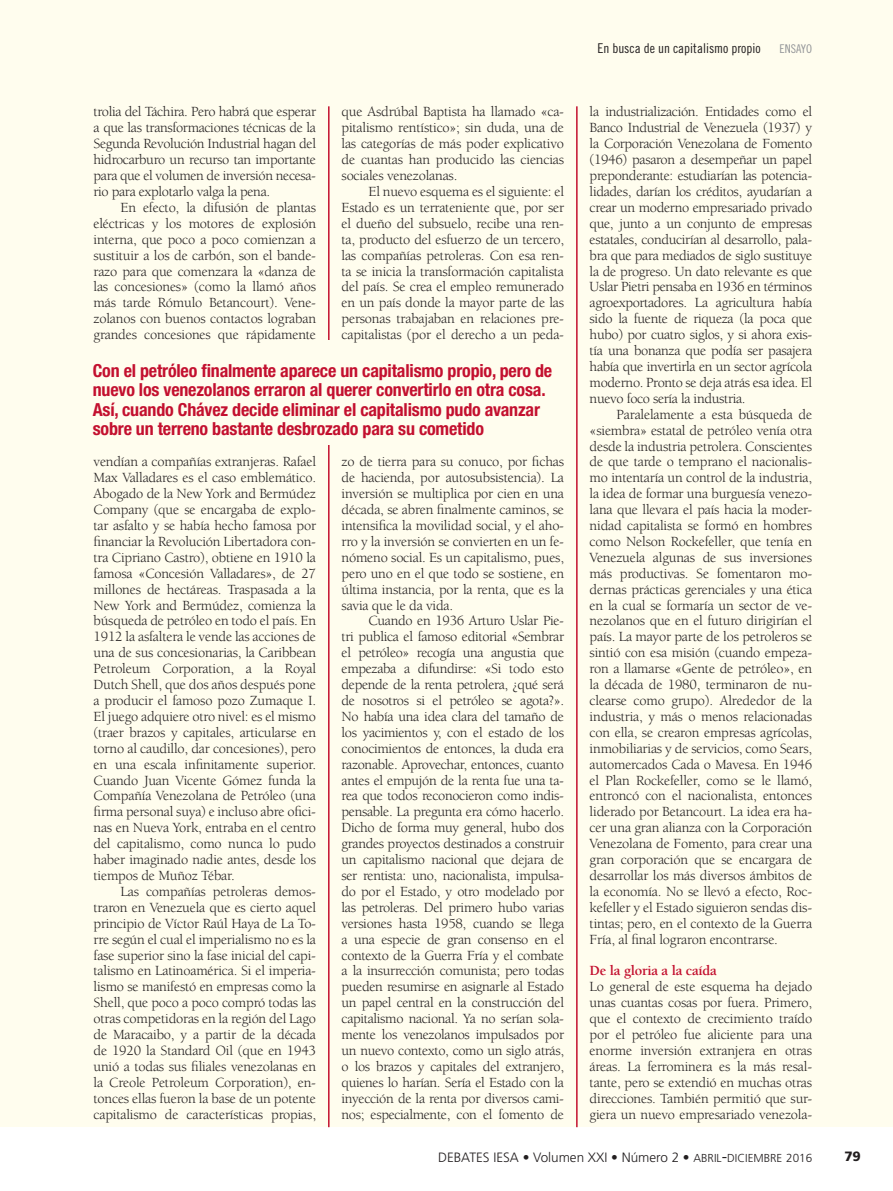
<style>
.page{position:relative;width:893px;height:1191px;background:#fff}
.page>*{position:absolute;margin:0;border:0;box-sizing:border-box;transform-origin:0 0}
.t1{font:700 condensed 18px/19.5px "Helvetica Neue";letter-spacing:-.01em;color:#c3102f}
.t2{font:14.4px/15.9px "Berkeley Std";letter-spacing:-.015em;color:#231f20;text-align:justify}
.Heading_1{font:700 14.4px "Berkeley Std";letter-spacing:-.015em;color:#c3102f}
.t3{font:300 13.5px "Frutiger";color:#231f20}
.t4{font:13.5px "Trade Gothic LT Std Cn 18";color:#231f20}
.t5{font:900 13.5px "Frutiger";color:#231f20}
.t6{font:12px "Trade Gothic LT Std Cn 18";color:#939598}
.s1{font-size:11.55px}
.s2{font-size:16.5px}
.s3{font-size:11.7px}
</style>
<div class="page">
<div style="left:0;top:0;width:893px;height:1127px;background:#fffdee"></div>
<hr style="left:328px;top:106px;width:2px;height:1021px;background:#c3102f">
<hr style="left:576px;top:106px;width:2px;height:1021px;background:#c3102f">
<div style="left:293px;top:340px;width:70px;height:105px;background:#fffdee"></div>
<p class="t2" style="left:94px;top:104px;width:224px">trolia del Táchira. Pero habrá que esperar a que las transformaciones técnicas de la Segunda Revolución Industrial hagan del hidrocarburo un recurso tan importante para que el volumen de inversión necesa&shy;rio para explotarlo valga la pena.</p>
<p class="t2" style="left:94px;top:200px;width:224px;text-indent:27px">En efecto, la difusión de plantas eléctricas y los motores de explosión interna, que poco a poco comienzan a sustituir a los de carbón, son el bande&shy;razo para que comenzara la «danza de las concesiones» (como la llamó años más tarde Rómulo Betancourt). Vene&shy;zolanos con buenos contactos lograban grandes concesiones que rápidamente</p>
<p class="t2" style="left:342px;top:104px;width:224px">que Asdrúbal Baptista ha llamado «ca&shy;pitalismo rentístico»; sin duda, una de las categorías de más poder explicativo de cuantas han producido las ciencias sociales venezolanas.</p>
<p class="t2" style="left:342px;top:184px;width:224px;text-indent:27px">El nuevo esquema es el siguiente: el Estado es un terrateniente que, por ser el dueño del subsuelo, recibe una ren&shy;ta, producto del esfuerzo de un tercero, las compañías petroleras. Con esa ren&shy;ta se inicia la transformación capitalista del país. Se crea el empleo remunerado en un país donde la mayor parte de las personas trabajaban en relaciones pre&shy;capitalistas (por el derecho a un peda-</p>
<p class="t1" style="left:93px;top:360px;width:461px">Con el petróleo finalmente aparece un capitalismo propio, pero de nuevo los venezolanos erraron al querer convertirlo en otra cosa.<br>Así, cuando Chávez decide eliminar el capitalismo pudo avanzar sobre un terreno bastante desbrozado para su cometido</p>
<p class="t2" style="left:94px;top:454px;width:224px">vendían a compañías extranjeras. Rafael Max Valladares es el caso emblemático.<br>Abogado de la New York and Bermúdez Company (que se encargaba de explo&shy;tar asfalto y se había hecho famosa por financiar la Revolución Libertadora con&shy;tra Cipriano Castro), obtiene en 1910 la famosa «Concesión Valladares», de 27 millones de hectáreas. Traspasada a la New York and Bermúdez, comienza la búsqueda de petróleo en todo el país. En 1912 la asfaltera le vende las acciones de una de sus concesionarias, la Caribbean Petroleum Corporation, a la Royal Dutch Shell, que dos años después pone a producir el famoso pozo Zumaque I.<br>El juego adquiere otro nivel: es el mismo (traer brazos y capitales, articularse en torno al caudillo, dar concesiones), pero en una escala infinitamente superior.<br>Cuando Juan Vicente Gómez funda la Compañía Venezolana de Petróleo (una firma personal suya) e incluso abre ofici&shy;nas en Nueva York, entraba en el centro del capitalismo, como nunca lo pudo haber imaginado nadie antes, desde los tiempos de Muñoz Tébar.</p>
<p class="t2" style="left:94px;top:883px;width:224px;text-indent:27px">Las compañías petroleras demos&shy;traron en Venezuela que es cierto aquel principio de Víctor Raúl Haya de La To&shy;rre según el cual el imperialismo no es la fase superior sino la fase inicial del capi&shy;talismo en Latinoamérica. Si el imperia&shy;lismo se manifestó en empresas como la Shell, que poco a poco compró todas las otras competidoras en la región del Lago de Maracaibo, y a partir de la década de 1920 la Standard Oil (que en 1943 unió a todas sus filiales venezolanas en la Creole Petroleum Corporation), en&shy;tonces ellas fueron la base de un potente capitalismo de características propias,</p>
<p class="t2" style="left:342px;top:454px;width:224px">zo de tierra para su conuco, por fichas de hacienda, por autosubsistencia). La inversión se multiplica por cien en una década, se abren finalmente caminos, se intensifica la movilidad social, y el aho&shy;rro y la inversión se convierten en un fe&shy;nómeno social. Es un capitalismo, pues, pero uno en el que todo se sostiene, en última instancia, por la renta, que es la savia que le da vida.</p>
<p class="t2" style="left:342px;top:613px;width:224px;text-indent:27px">Cuando en 1936 Arturo Uslar Pie&shy;tri publica el famoso editorial «Sembrar el petróleo» recogía una angustia que empezaba a difundirse: «Si todo esto depende de la renta petrolera, ¿qué será de nosotros si el petróleo se agota?».<br>No había una idea clara del tamaño de los yacimientos y, con el estado de los conocimientos de entonces, la duda era razonable. Aprovechar, entonces, cuanto antes el empujón de la renta fue una ta&shy;rea que todos reconocieron como indis&shy;pensable. La pregunta era cómo hacerlo.<br>Dicho de forma muy general, hubo dos grandes proyectos destinados a construir un capitalismo nacional que dejara de ser rentista: uno, nacionalista, impulsa&shy;do por el Estado, y otro modelado por las petroleras. Del primero hubo varias versiones hasta 1958, cuando se llega a una especie de gran consenso en el contexto de la Guerra Fría y el combate a la insurrección comunista; pero todas pueden resumirse en asignarle al Estado un papel central en la construcción del capitalismo nacional. Ya no serían sola&shy;mente los venezolanos impulsados por un nuevo contexto, como un siglo atrás, o los brazos y capitales del extranjero, quienes lo harían. Sería el Estado con la inyección de la renta por diversos cami&shy;nos; especialmente, con el fomento de</p>
<p class="t4" style="left:597px;top:40px;width:165px">En busca de un capitalismo propio</p>
<p class="t6" style="left:779px;top:42px;width:34px">ENSAYO</p>
<p class="t2" style="left:590px;top:104px;width:224px">la industrialización. Entidades como el Banco Industrial de Venezuela (1937) y la Corporación Venezolana de Fomento (1946) pasaron a desempeñar un papel preponderante: estudiarían las potencia&shy;lidades, darían los créditos, ayudarían a crear un moderno empresariado privado que, junto a un conjunto de empresas estatales, conducirían al desarrollo, pala&shy;bra que para mediados de siglo sustituye la de progreso. Un dato relevante es que Uslar Pietri pensaba en 1936 en términos agroexportadores. La agricultura había sido la fuente de riqueza (la poca que hubo) por cuatro siglos, y si ahora exis&shy;tía una bonanza que podía ser pasajera había que invertirla en un sector agrícola moderno. Pronto se deja atrás esa idea. El nuevo foco sería la industria.</p>
<p class="t2" style="left:590px;top:406px;width:224px;text-indent:27px">Paralelamente a esta búsqueda de «siembra» estatal de petróleo venía otra desde la industria petrolera. Conscientes de que tarde o temprano el nacionalis&shy;mo intentaría un control de la industria, la idea de formar una burguesía venezo&shy;lana que llevara el país hacia la moder&shy;nidad capitalista se formó en hombres como Nelson Rockefeller, que tenía en Venezuela algunas de sus inversiones más productivas. Se fomentaron mo&shy;dernas prácticas gerenciales y una ética en la cual se formaría un sector de ve&shy;nezolanos que en el futuro dirigirían el país. La mayor parte de los petroleros se sintió con esa misión (cuando empeza&shy;ron a llamarse «Gente de petróleo», en la década de 1980, terminaron de nu&shy;clearse como grupo). Alrededor de la industria, y más o menos relacionadas con ella, se crearon empresas agrícolas, inmobiliarias y de servicios, como Sears, automercados Cada o Mavesa. En 1946 el Plan Rockefeller, como se le llamó, entroncó con el nacionalista, entonces liderado por Betancourt. La idea era ha&shy;cer una gran alianza con la Corporación Venezolana de Fomento, para crear una gran corporación que se encargara de desarrollar los más diversos ámbitos de la economía. No se llevó a efecto, Roc&shy;kefeller y el Estado siguieron sendas dis&shy;tintas; pero, en el contexto de la Guerra Fría, al final lograron encontrarse.</p>
<p class="Heading_1" style="left:590px;top:963px;width:129px">De la gloria a la caída</p>
<p class="t2" style="left:590px;top:979px;width:224px">Lo general de este esquema ha dejado unas cuantas cosas por fuera. Primero, que el contexto de crecimiento traído por el petróleo fue aliciente para una enorme inversión extranjera en otras áreas. La ferrominera es la más resal&shy;tante, pero se extendió en muchas otras direcciones. También permitió que sur&shy;giera un nuevo empresariado venezola-</p>
<p class="t3" style="left:438px;top:1150px;width:376px">DEBATES IESA • Volumen XXI • Número 2 • <span class="s1">ABRIL</span><span class="s2">-</span><span class="s1">DICIEMBRE</span> <span class="s3">2016</span></p>
<p class="t5" style="left:844px;top:1148px;width:18px">79</p>
</div>
